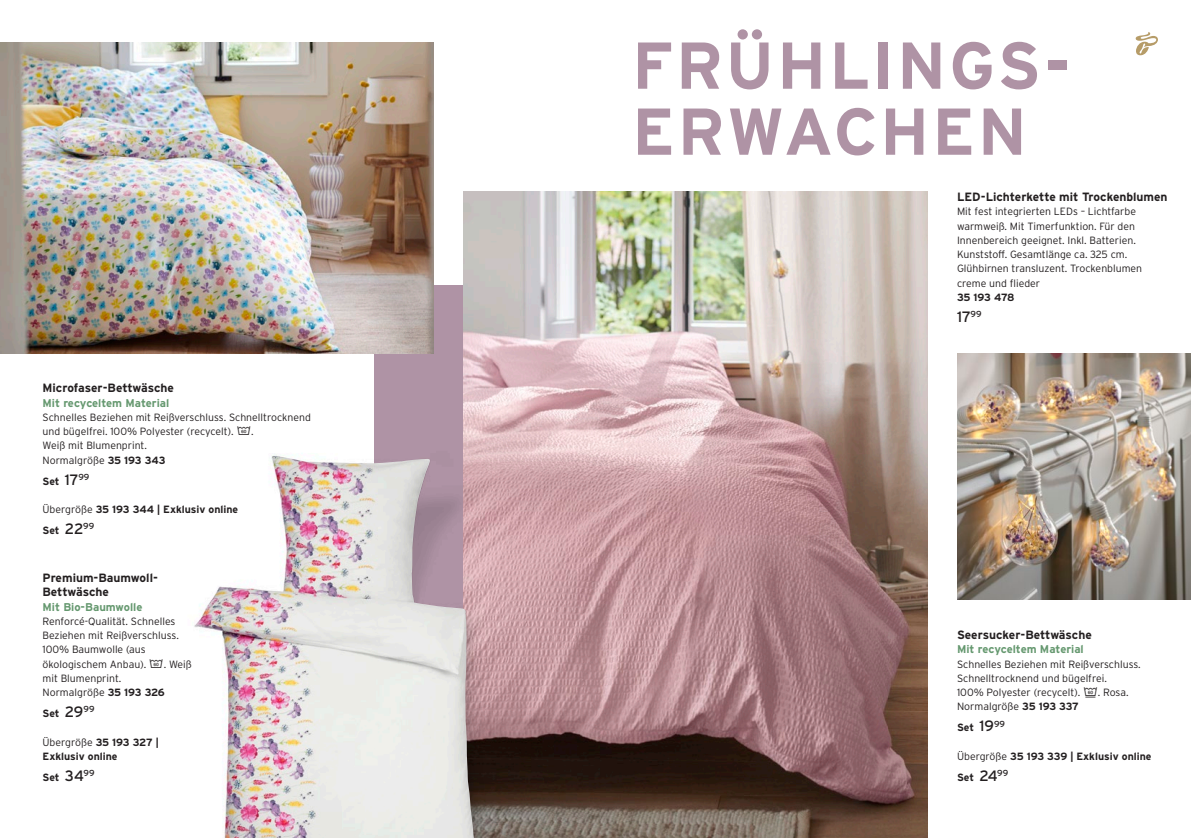
<style>
.page{position:relative;width:1191px;height:838px;background:#fff}
.page>*{position:absolute;margin:0;border:0;box-sizing:border-box;transform-origin:0 0}
.t1{font:700 66px/66px "Interstate WGL";letter-spacing:.035em;color:#af93a5}
.t2{font:15px "Interstate WGL";color:#231f20}
.t3{font:700 12px/14.2px "Interstate WGL";color:#231f20}
.t4{font:700 11.25px "Interstate WGL";color:#65986f}
.t5{font:300 10.5px/14.2px "Interstate WGL";color:#231f20}
.t6{font:700 10.5px/21px "Interstate WGL";color:#231f20}
.s1{font-family:"Sym 2020 2 TC Medium";font-weight:400;font-size:13.5px}
.s2{font-weight:700}
.s3{font-weight:400;font-size:15px}
.s4{font-weight:300}
</style>
<div class="page">
<div style="left:374px;top:285px;width:400px;height:553px;background:#af93a5"></div>
<img style="left:463px;top:191px;width:464px;height:647px">
<img style="left:194px;top:430px;width:340px;height:408px">
<img style="left:195px;top:456px;width:279px;height:382px">
<img style="left:0;top:43px;width:434px;height:310px">
<img style="left:957px;top:353px;width:234px;height:247px">
<svg style="left:1135px;top:32px;width:23px;height:23px"></svg>
<p class="t3" style="left:43px;top:380px;width:133px">Microfaser-Bettwäsche</p>
<p class="t4" style="left:43px;top:394px;width:128px">Mit recyceltem Material</p>
<p class="t5" style="left:43px;top:409px;width:270px">Schnelles Beziehen mit Reißverschluss. Schnelltrocknend und bügelfrei. 100% Polyester (recycelt). <span class="s1">c</span>.<br>Weiß mit Blumenprint.<br>Normalgröße <span class="s2">35 193 343</span></p>
<p class="t6" style="left:43px;top:470px;width:48px">Set <span class="s3">17</span><sup>99</sup></p>
<p class="t6" style="left:43px;top:498px;width:197px"><span class="s4">Übergröße</span> 35 193 344 | Exklusiv online<br>Set <span class="s3">22</span><sup>99</sup></p>
<p class="t3" style="left:43px;top:570px;width:117px">Premium-Baumwoll-<br>Bettwäsche</p>
<p class="t4" style="left:43px;top:598px;width:101px">Mit Bio-Baumwolle</p>
<p class="t5" style="left:43px;top:613px;width:151px">Renforcé-Qualität. Schnelles<br>Beziehen mit Reißverschluss.<br>100% Baumwolle (aus ökologischem Anbau). <span class="s1">c</span>. Weiß mit Blumenprint.<br>Normalgröße <span class="s2">35 193 326</span></p>
<p class="t6" style="left:43px;top:702px;width:54px">Set <span class="s3">29</span><sup>99</sup></p>
<p class="t6" style="left:43px;top:734px;width:118px;line-height:14.2px"><span class="s4">Übergröße</span> 35 193 327 |<br>Exklusiv online</p>
<p class="t6" style="left:43px;top:766px;width:54px">Set <span class="s3">34</span><sup>99</sup></p>
<h1 class="t1" style="left:632px;top:30px;width:440px">FRÜHLINGS-<br>ERWACHEN</h1>
<p class="t3" style="left:957px;top:189px;width:212px">LED-Lichterkette mit Trockenblumen</p>
<p class="t5" style="left:957px;top:204px;width:187px">Mit fest integrierten LEDs – Lichtfarbe warmweiß. Mit Timerfunktion. Für den Innenbereich geeignet. Inkl. Batterien.<br>Kunststoff. Gesamtlänge ca. 325 cm.<br>Glühbirnen transluzent. Trockenblumen creme und flieder</p>
<p class="t6" style="left:957px;top:286px;width:59px">35 193 478</p>
<h2 class="t2" style="left:957px;top:306px;width:26px">17<sup>99</sup></h2>
<p class="t3" style="left:957px;top:627px;width:136px">Seersucker-Bettwäsche</p>
<p class="t4" style="left:957px;top:641px;width:128px">Mit recyceltem Material</p>
<p class="t5" style="left:957px;top:656px;width:185px">Schnelles Beziehen mit Reißverschluss.<br>Schnelltrocknend und bügelfrei.<br>100% Polyester (recycelt). <span class="s1">d</span>. Rosa.<br>Normalgröße <span class="s2">35 193 337</span></p>
<p class="t6" style="left:957px;top:716px;width:50px">Set <span class="s3">19</span><sup>99</sup></p>
<p class="t6" style="left:957px;top:745px;width:196px"><span class="s4">Übergröße</span> 35 193 339 | Exklusiv online<br>Set <span class="s3">24</span><sup>99</sup></p>
</div>
